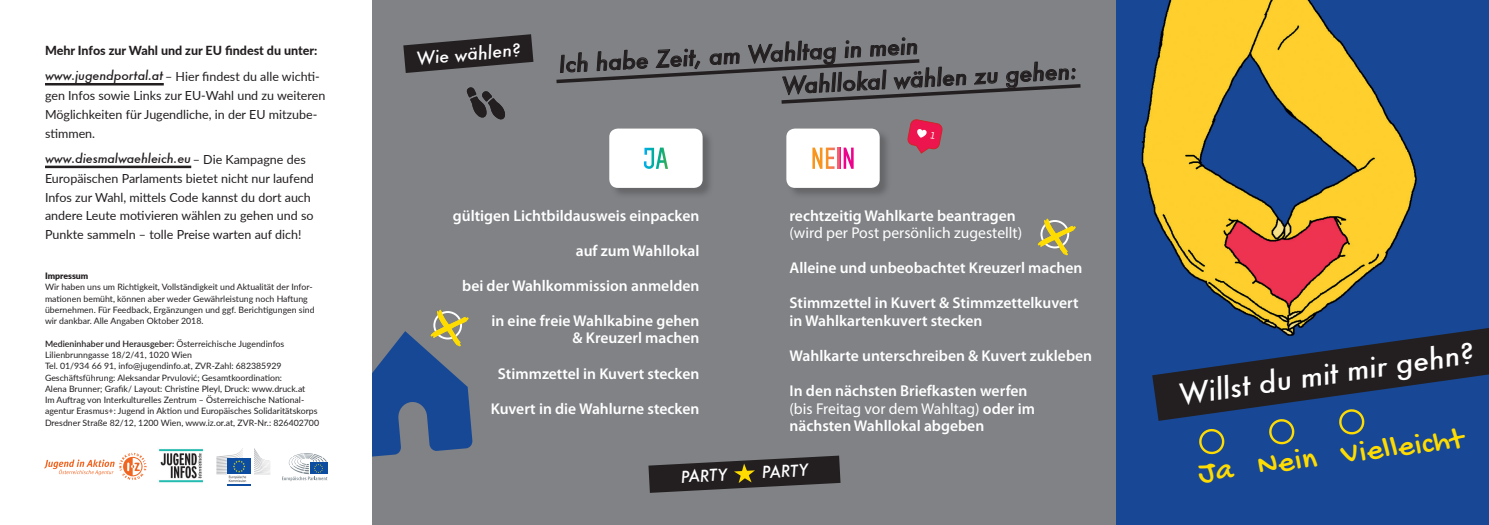
<style>
.page{position:relative;width:1489px;height:525px;background:#fff}
.page>*{position:absolute;margin:0;border:0;box-sizing:border-box;transform-origin:0 0}
.t1{font:31.25px "Gochi Hand";color:#ffdc01}
.t2{font:italic 500 28.38px "Futura";color:#fff}
.t3{font:italic 500 22.75px/33.2px "Futura";color:#231f20}
.t4{font:italic 500 17.62px "Futura";color:#fff}
.t5{font:italic 500 16px "Futura";color:#fff}
.t6{font:600 15.62px/17.5px "Myriad Pro";color:#fff}
.t7{font:15.62px "Myriad Pro";color:#fff}
.t8{font:12.5px/18.8px "Lato";color:#231f20}
.t9{font:800 12.5px/26.2px "Lato";color:#231f20}
.t10{font:italic 500 12.5px "Futura";letter-spacing:-.01em;color:#231f20}
.t11{font:8.75px/11.2px "Lato";color:#231f20}
.t12{font:900 8.75px "Lato";color:#231f20}
.s1{font-family:"Futura";font-weight:500;font-style:italic}
.s2{font-weight:400}
.s3{font-family:"Lato";font-weight:400;font-style:normal}
.s4{font-weight:600}
</style>
<div class="page">
<div style="left:372px;top:0;width:744px;height:524px;background:#808285"></div>
<svg style="left:556px;top:37px;width:525px;height:67px"></svg>
<img style="left:1116px;top:0;width:372px;height:524px">
<svg style="left:403px;top:34px;width:130px;height:39px"></svg>
<img style="left:609px;top:129px;width:101px;height:66px">
<div style="left:609px;top:128px;width:93px;height:60px;background:#fff;border-radius:9px"></div>
<img style="left:788px;top:129px;width:99px;height:66px">
<div style="left:786px;top:128px;width:93px;height:60px;background:#fff;border-radius:9px"></div>
<svg style="left:812px;top:147px;width:22px;height:22px"></svg>
<svg style="left:843px;top:147px;width:10px;height:22px"></svg>
<svg style="left:837px;top:147px;width:3px;height:22px"></svg>
<svg style="left:1037px;top:218px;width:38px;height:37px"></svg>
<svg style="left:372px;top:309px;width:100px;height:148px"></svg>
<hr style="left:45px;top:83px;width:119px;height:2px;background:#231f20">
<hr style="left:45px;top:165px;width:146px;height:3px;background:#231f20">
<svg style="left:282px;top:453px;width:45px;height:28px"></svg>
<div style="left:227px;top:458px;width:24px;height:16px;background:#0d4da1"></div>
<hr style="left:227px;top:483px;width:24px;height:2px;background:#0d4da1">
<svg style="left:254px;top:448px;width:16px;height:26px"></svg>
<svg style="left:216px;top:448px;width:30px;height:34px"></svg>
<svg style="left:44px;top:452px;width:102px;height:28px"></svg>
<img style="left:159px;top:449px;width:45px;height:34px">
<svg style="left:1152px;top:327px;width:336px;height:128px;background:#1e3a68"></svg>
<svg style="left:466px;top:87px;width:39px;height:33px"></svg>
<svg style="left:648px;top:455px;width:192px;height:37px"></svg>
<svg style="left:644px;top:147px;width:24px;height:22px"></svg>
<svg style="left:907px;top:119px;width:36px;height:35px"></svg>
<h3 class="t3" style="left:779px;top:36px;width:297px;text-indent:-222px;rotate:-3deg">Ich habe Zeit, am Wahltag in mein<br>Wahllokal wählen zu gehen:</h3>
<h3 class="t4" style="left:415px;top:46px;width:106px;rotate:-5deg">Wie wählen?</h3>
<h3 class="t9" style="left:45px;top:37px;width:276px">Mehr Infos zur Wahl und zur EU findest du unter: <span class="s1">www.jugendportal.at</span> <span class="s2">– Hier findest du alle wichti-</span></h3>
<h3 class="t8" style="left:45px;top:86px;width:282px">gen Infos sowie Links zur EU-Wahl und zu weiteren<br>Möglichkeiten für Jugendliche, in der EU mitzube&shy;stimmen.</h3>
<h3 class="t10" style="left:45px;top:149px;width:262px">www.diesmalwaehleich.eu<span class="s3">– Die Kampagne des</span></h3>
<h3 class="t8" style="left:45px;top:168px;width:270px">Europäischen Parlaments bietet nicht nur laufend Infos zur Wahl, mittels Code kannst du dort auch andere Leute motivieren wählen zu gehen und so Punkte sammeln – tolle Preise warten auf dich!</h3>
<p class="t12" style="left:45px;top:269px;width:45px">Impressum</p>
<p class="t11" style="left:45px;top:281px;width:271px">Wir haben uns um Richtigkeit, Vollständigkeit und Aktualität der Infor&shy;mationen bemüht, können aber weder Gewährleistung noch Haftung übernehmen. Für Feedback, Ergänzungen und ggf. Berichtigungen sind wir dankbar. Alle Angaben Oktober 2018.</p>
<p class="t11" style="left:45px;top:337px;width:275px"><span class="s4">Medieninhaber und Herausgeber:</span> Österreichische Jugendinfos Lilienbrunngasse 18/2/41, 1020 Wien<br>Tel. 01/934 66 91, info@jugendinfo.at, ZVR-Zahl: 682385929<br>Geschäftsführung: Aleksandar Prvulović; Gesamtkoordination:<br>Alena Brunner; Grafik/ Layout: Christine Pleyl, Druck: www.druck.at<br>Im Auftrag von Interkulturelles Zentrum – Österreichische National&shy;agentur Erasmus+: Jugend in Aktion und Europäisches Solidaritätskorps Dresdner Straße 82/12, 1200 Wien, www.iz.or.at, ZVR-Nr.: 826402700</p>
<h2 class="t2" style="left:1176px;top:375px;width:298px;rotate:-8deg">Willst du mit mir gehn?</h2>
<h1 class="t1" style="left:1196px;top:458px;width:268px;rotate:-8deg">Ja Nein Vielleicht</h1>
<h3 class="t6" style="left:453px;top:206px;width:248px">gültigen Lichtbildausweis einpacken</h3>
<h3 class="t6" style="left:575px;top:241px;width:125px">auf zum Wahllokal</h3>
<h3 class="t6" style="left:462px;top:276px;width:239px">bei der Wahlkommission anmelden</h3>
<h3 class="t6" style="left:491px;top:311px;width:209px;text-align:right">in eine freie Wahlkabine gehen &amp; Kreuzerl machen</h3>
<h3 class="t6" style="left:498px;top:364px;width:203px">Stimmzettel in Kuvert stecken</h3>
<h3 class="t6" style="left:491px;top:399px;width:210px">Kuvert in die Wahlurne stecken</h3>
<h3 class="t6" style="left:789px;top:206px;width:228px">rechtzeitig Wahlkarte beantragen</h3>
<h3 class="t7" style="left:789px;top:223px;width:234px">(wird per Post persönlich zugestellt)</h3>
<h3 class="t6" style="left:789px;top:259px;width:294px">Alleine und unbeobachtet Kreuzerl machen</h3>
<h3 class="t6" style="left:789px;top:294px;width:290px">Stimmzettel in Kuvert &amp; Stimmzettelkuvert in Wahlkartenkuvert stecken</h3>
<h3 class="t6" style="left:789px;top:346px;width:304px">Wahlkarte unterschreiben &amp; Kuvert zukleben</h3>
<h3 class="t6" style="left:789px;top:381px;width:247px">In den nächsten Briefkasten werfen <span class="s2">(bis Freitag vor dem Wahltag)</span> oder im nächsten Wahllokal abgeben</h3>
<h3 class="t5" style="left:680px;top:465px;width:48px;rotate:-3deg">PARTY</h3>
<h3 class="t5" style="left:761px;top:461px;width:48px;rotate:-3deg">PARTY</h3>
</div>
